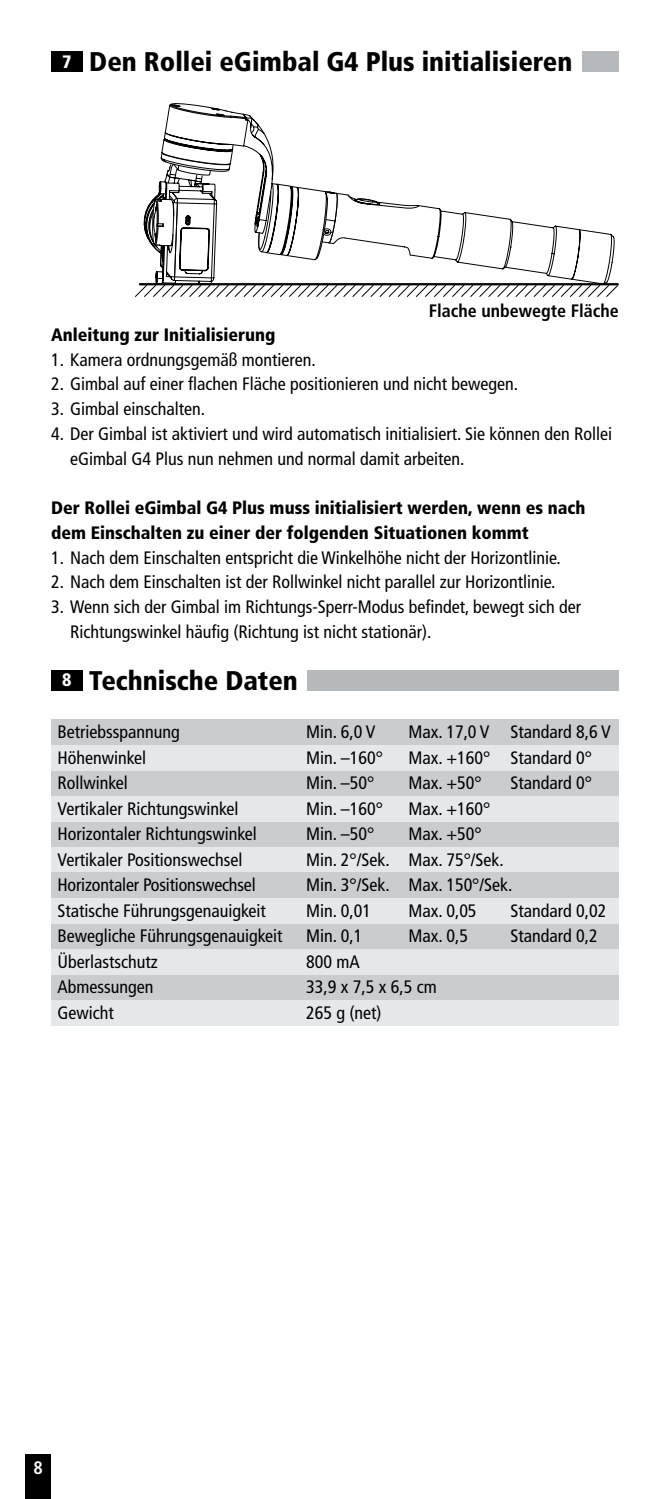
<style>
.page{position:relative;width:670px;height:1499px;background:#fff}
.page>*{position:absolute;margin:0;border:0;box-sizing:border-box;transform-origin:0 0}
.t1{font:900 condensed 27px "Frutiger";color:#000}
.t2{font:condensed 18px/24.8px "Frutiger";color:#000}
.t3{font:900 condensed 18px/24.8px "Frutiger";color:#000}
.t4{font:700 condensed 18px "Frutiger";color:#000}
.t5{font:900 condensed 18px "Frutiger";color:#fff}
.t6{font:700 condensed 18px "Frutiger";color:#fff}
</style>
<div class="page">
<div style="left:26px;top:1454px;width:25px;height:45px;background:#000"></div>
<div style="left:582px;top:51px;width:37px;height:20px;background:#b6b9bc"></div>
<div style="left:307px;top:670px;width:312px;height:20px;background:#b6b9bc"></div>
<div style="left:51px;top:51px;width:32px;height:20px;background:#000"></div>
<div style="left:51px;top:670px;width:32px;height:20px;background:#000"></div>
<svg style="left:135px;top:103px;width:483px;height:194px"></svg>
<div style="left:51px;top:719px;width:568px;height:26px;background:#c9cdd0"></div>
<div style="left:51px;top:770px;width:568px;height:26px;background:#c9cdd0"></div>
<div style="left:51px;top:821px;width:568px;height:26px;background:#c9cdd0"></div>
<div style="left:51px;top:745px;width:568px;height:25px;background:#e4e8eb"></div>
<div style="left:51px;top:796px;width:568px;height:25px;background:#e4e8eb"></div>
<div style="left:51px;top:847px;width:568px;height:25px;background:#e4e8eb"></div>
<div style="left:51px;top:872px;width:568px;height:26px;background:#c9cdd0"></div>
<div style="left:51px;top:923px;width:568px;height:26px;background:#c9cdd0"></div>
<div style="left:51px;top:974px;width:568px;height:26px;background:#c9cdd0"></div>
<div style="left:51px;top:898px;width:568px;height:25px;background:#e4e8eb"></div>
<div style="left:51px;top:949px;width:568px;height:25px;background:#e4e8eb"></div>
<div style="left:51px;top:1000px;width:568px;height:25px;background:#e4e8eb"></div>
<p class="t5" style="left:62px;top:51px;width:11px">7</p>
<h1 class="t1" style="left:89px;top:46px;width:484px">Den Rollei eGimbal G4 Plus initialisieren</h1>
<p class="t4" style="left:429px;top:300px;width:192px">Flache unbewegte Fläche</p>
<p class="t3" style="left:51px;top:322px;width:226px">Anleitung zur Initialisierung</p>
<p class="t2" style="left:51px;top:347px;width:263px">1. Kamera ordnungsgemäß montieren.</p>
<p class="t2" style="left:51px;top:372px;width:465px">2. Gimbal auf einer flachen Fläche positionieren und nicht bewegen.</p>
<p class="t2" style="left:51px;top:397px;width:153px">3. Gimbal einschalten.</p>
<p class="t2" style="left:70px;top:421px;width:543px;text-indent:-19px">4. Der Gimbal ist aktiviert und wird automatisch initialisiert. Sie können den Rollei eGimbal G4 Plus nun nehmen und normal damit arbeiten.</p>
<p class="t3" style="left:51px;top:495px;width:536px">Der Rollei eGimbal G4 Plus muss initialisiert werden, wenn es nach dem Einschalten zu einer der folgenden Situationen kommt</p>
<p class="t2" style="left:51px;top:545px;width:509px">1. Nach dem Einschalten entspricht die Winkelhöhe nicht der Horizontlinie.</p>
<p class="t2" style="left:51px;top:570px;width:503px">2. Nach dem Einschalten ist der Rollwinkel nicht parallel zur Horizontlinie.</p>
<p class="t2" style="left:70px;top:595px;width:512px;text-indent:-19px">3. Wenn sich der Gimbal im Richtungs-Sperr-Modus befindet, bewegt sich der<br>Richtungswinkel häufig (Richtung ist nicht stationär).</p>
<p class="t5" style="left:62px;top:669px;width:11px">8</p>
<h1 class="t1" style="left:89px;top:664px;width:210px">Technische Daten</h1>
<p class="t2" style="left:57px;top:720px;width:124px">Betriebsspannung</p>
<p class="t2" style="left:306px;top:720px;width:71px">Min. 6,0 V</p>
<p class="t2" style="left:408px;top:720px;width:204px">Max. 17,0 V Standard 8,6 V</p>
<p class="t2" style="left:57px;top:745px;width:90px">Höhenwinkel</p>
<p class="t2" style="left:306px;top:745px;width:78px">Min. –160°</p>
<p class="t2" style="left:408px;top:745px;width:185px">Max. +160° Standard 0°</p>
<p class="t2" style="left:57px;top:771px;width:72px">Rollwinkel</p>
<p class="t2" style="left:306px;top:771px;width:70px">Min. –50°</p>
<p class="t2" style="left:408px;top:771px;width:75px">Max. +50°</p>
<p class="t2" style="left:510px;top:771px;width:83px">Standard 0°</p>
<p class="t2" style="left:57px;top:796px;width:182px">Vertikaler Richtungswinkel</p>
<p class="t2" style="left:306px;top:796px;width:78px">Min. –160°</p>
<p class="t2" style="left:408px;top:796px;width:83px">Max. +160°</p>
<p class="t2" style="left:57px;top:822px;width:201px">Horizontaler Richtungswinkel</p>
<p class="t2" style="left:306px;top:822px;width:70px">Min. –50°</p>
<p class="t2" style="left:408px;top:822px;width:75px">Max. +50°</p>
<p class="t2" style="left:57px;top:847px;width:186px">Vertikaler Positionswechsel</p>
<p class="t2" style="left:306px;top:847px;width:196px">Min. 2°/Sek. Max. 75°/Sek.</p>
<p class="t2" style="left:57px;top:873px;width:200px">Horizontaler Positionswechsel</p>
<p class="t2" style="left:306px;top:873px;width:205px">Min. 3°/Sek. Max. 150°/Sek.</p>
<p class="t2" style="left:57px;top:898px;width:210px">Statische Führungsgenauigkeit</p>
<p class="t2" style="left:306px;top:898px;width:66px">Min. 0,01</p>
<p class="t2" style="left:408px;top:898px;width:70px">Max. 0,05</p>
<p class="t2" style="left:510px;top:898px;width:97px">Standard 0,02</p>
<p class="t2" style="left:57px;top:924px;width:226px">Bewegliche Führungsgenauigkeit</p>
<p class="t2" style="left:306px;top:924px;width:58px">Min. 0,1</p>
<p class="t2" style="left:408px;top:924px;width:61px">Max. 0,5</p>
<p class="t2" style="left:510px;top:924px;width:89px">Standard 0,2</p>
<p class="t2" style="left:57px;top:949px;width:102px">Überlastschutz</p>
<p class="t2" style="left:306px;top:949px;width:55px">800 mA</p>
<p class="t2" style="left:57px;top:975px;width:97px">Abmessungen</p>
<p class="t2" style="left:306px;top:975px;width:132px">33,9 x 7,5 x 6,5 cm</p>
<p class="t2" style="left:57px;top:1000px;width:58px">Gewicht</p>
<p class="t2" style="left:306px;top:1000px;width:77px">265 g (net)</p>
<p class="t6" style="left:34px;top:1457px;width:11px">8</p>
</div>
